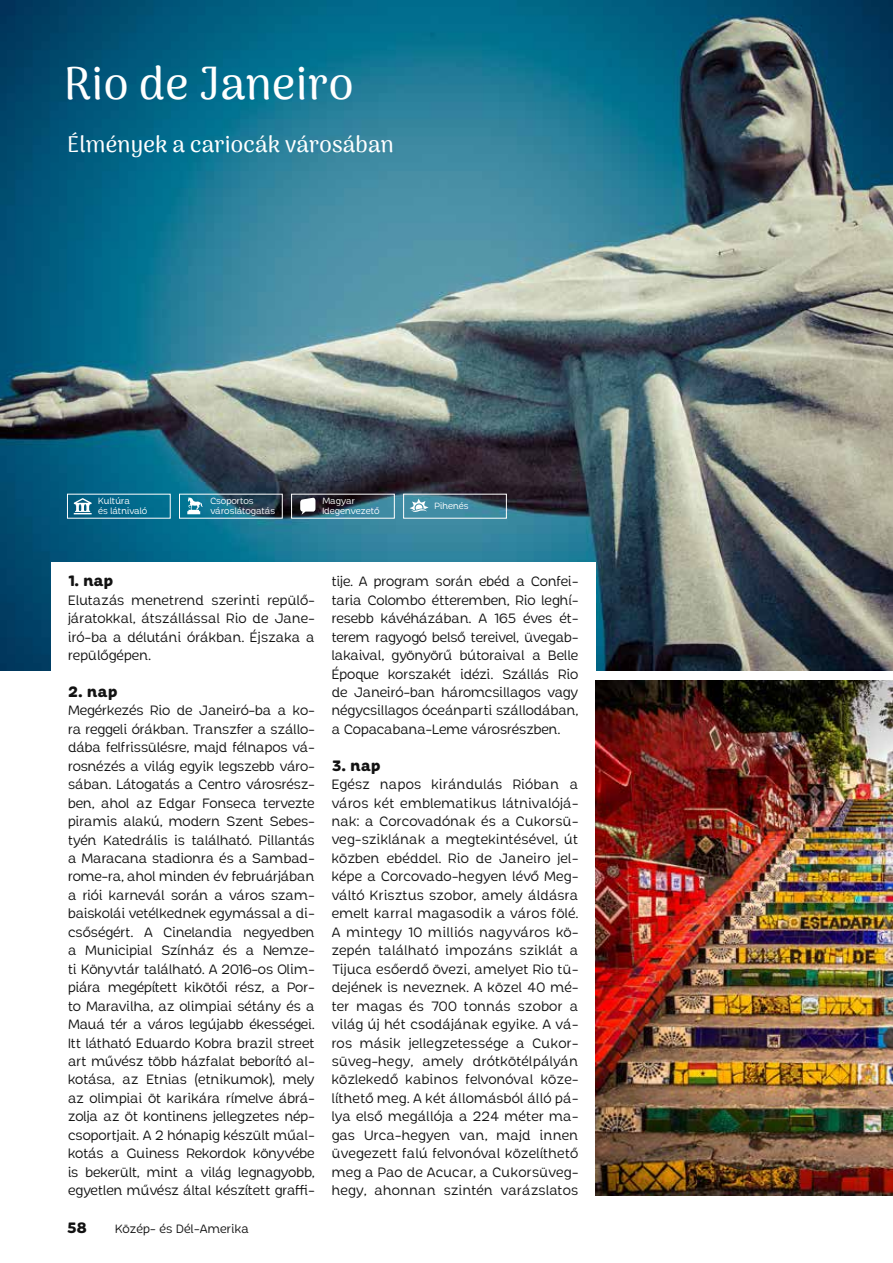
<style>
.page{position:relative;width:893px;height:1263px;background:#fff}
.page>*{position:absolute;margin:0;border:0;box-sizing:border-box;transform-origin:0 0}
.t1{font:500 45px "Arima Madurai";letter-spacing:.01em;color:#fff}
.t2{font:500 22.5px "Arima Madurai";letter-spacing:.01em;color:#fff}
.t3{font:800 15px "Chopsee Softee";letter-spacing:-.005em;color:#121212}
.t4{font:13.5px/18.5px "Chopsee Softee";color:#121212;text-align:justify}
.t5{font:12px "Chopsee Softee";letter-spacing:.01em;color:#121212}
.t6{font:9px/9.8px "Chopsee Softee";letter-spacing:-.005em;color:#fff}
</style>
<div class="page">
<img style="left:0;top:0;width:893px;height:671px">
<div style="left:51px;top:562px;width:544px;height:184px;background:#fff"></div>
<img style="left:595px;top:680px;width:298px;height:515px">
<svg style="left:300px;top:498px;width:15px;height:17px"></svg>
<svg style="left:74px;top:498px;width:18px;height:16px"></svg>
<svg style="left:187px;top:497px;width:16px;height:17px"></svg>
<svg style="left:410px;top:499px;width:18px;height:14px"></svg>
<h1 class="t1" style="left:64px;top:53px;width:291px">Rio de Janeiro</h1>
<h2 class="t2" style="left:67px;top:129px;width:328px">Élmények a cariocák városában</h2>
<p class="t6" style="left:98px;top:496px;width:51px">Kultúra<br>és látnivaló</p>
<p class="t6" style="left:210px;top:496px;width:66px">Csoportos városlátogatás</p>
<p class="t6" style="left:434px;top:501px;width:36px">Pihenés</p>
<p class="t6" style="left:322px;top:496px;width:59px">Magyar<br>Idegenvezető</p>
<p class="t3" style="left:68px;top:571px;width:47px">1. nap</p>
<p class="t4" style="left:68px;top:590px;width:248px">Elutazás menetrend szerinti repülő&shy;járatokkal, átszállással Rio de Jane&shy;iró-ba a délutáni órákban. Éjszaka a repülőgépen.</p>
<p class="t3" style="left:68px;top:682px;width:51px">2. nap</p>
<p class="t4" style="left:68px;top:701px;width:248px">Megérkezés Rio de Janeiró-ba a ko&shy;ra reggeli órákban. Transzfer a szállo&shy;dába felfrissülésre, majd félnapos vá&shy;rosnézés a világ egyik legszebb váro&shy;sában. Látogatás a Centro városrész&shy;ben, ahol az Edgar Fonseca tervezte piramis alakú, modern Szent Sebes&shy;tyén Katedrális is található. Pillantás a Maracana stadionra és a Sambad&shy;rome-ra, ahol minden év februárjában a riói karnevál során a város szam&shy;baiskolái vetélkednek egymással a di&shy;csőségért. A Cinelandia negyedben a Municipial Színház és a Nemze&shy;ti Könyvtár található. A 2016-os Olim&shy;piára megépített kikötői rész, a Por&shy;to Maravilha, az olimpiai sétány és a Mauá tér a város legújabb ékességei.<br>Itt látható Eduardo Kobra brazil street art művész több házfalat beborító al&shy;kotása, az Etnias (etnikumok), mely az olimpiai öt karikára rímelve ábrá&shy;zolja az öt kontinens jellegzetes nép&shy;csoportjait. A 2 hónapig készült műal&shy;kotás a Guiness Rekordok könyvébe is bekerült, mint a világ legnagyobb, egyetlen művész által készített graffi-</p>
<p class="t3" style="left:67px;top:1218px;width:21px">58</p>
<p class="t5" style="left:115px;top:1222px;width:136px">Közép- és Dél-Amerika</p>
<p class="t4" style="left:332px;top:572px;width:248px">tije. A program során ebéd a Confei&shy;taria Colombo étteremben, Rio leghí&shy;resebb kávéházában. A 165 éves ét&shy;terem ragyogó belső tereivel, üvegab&shy;lakaival, gyönyörű bútoraival a Belle Époque korszakét idézi. Szállás Rio de Janeiró-ban háromcsillagos vagy négycsillagos óceánparti szállodában, a Copacabana-Leme városrészben.</p>
<p class="t3" style="left:332px;top:756px;width:50px">3. nap</p>
<p class="t4" style="left:332px;top:775px;width:248px">Egész napos kirándulás Rióban a város két emblematikus látnivalójá&shy;nak: a Corcovadónak és a Cukorsü&shy;veg-sziklának a megtekintésével, út közben ebéddel. Rio de Janeiro jel&shy;képe a Corcovado-hegyen lévő Meg&shy;váltó Krisztus szobor, amely áldásra emelt karral magasodik a város fölé.<br>A mintegy 10 milliós nagyváros kö&shy;zepén található impozáns sziklát a Tijuca esőerdő övezi, amelyet Rio tü&shy;dejének is neveznek. A közel 40 mé&shy;ter magas és 700 tonnás szobor a világ új hét csodájának egyike. A vá&shy;ros másik jellegzetessége a Cukor&shy;süveg-hegy, amely drótkötélpályán közlekedő kabinos felvonóval köze&shy;líthető meg. A két állomásból álló pá&shy;lya első megállója a 224 méter ma&shy;gas Urca-hegyen van, majd innen üvegezett falú felvonóval közelíthető meg a Pao de Acucar, a Cukorsüveg&shy;hegy, ahonnan szintén varázslatos</p>
</div>
